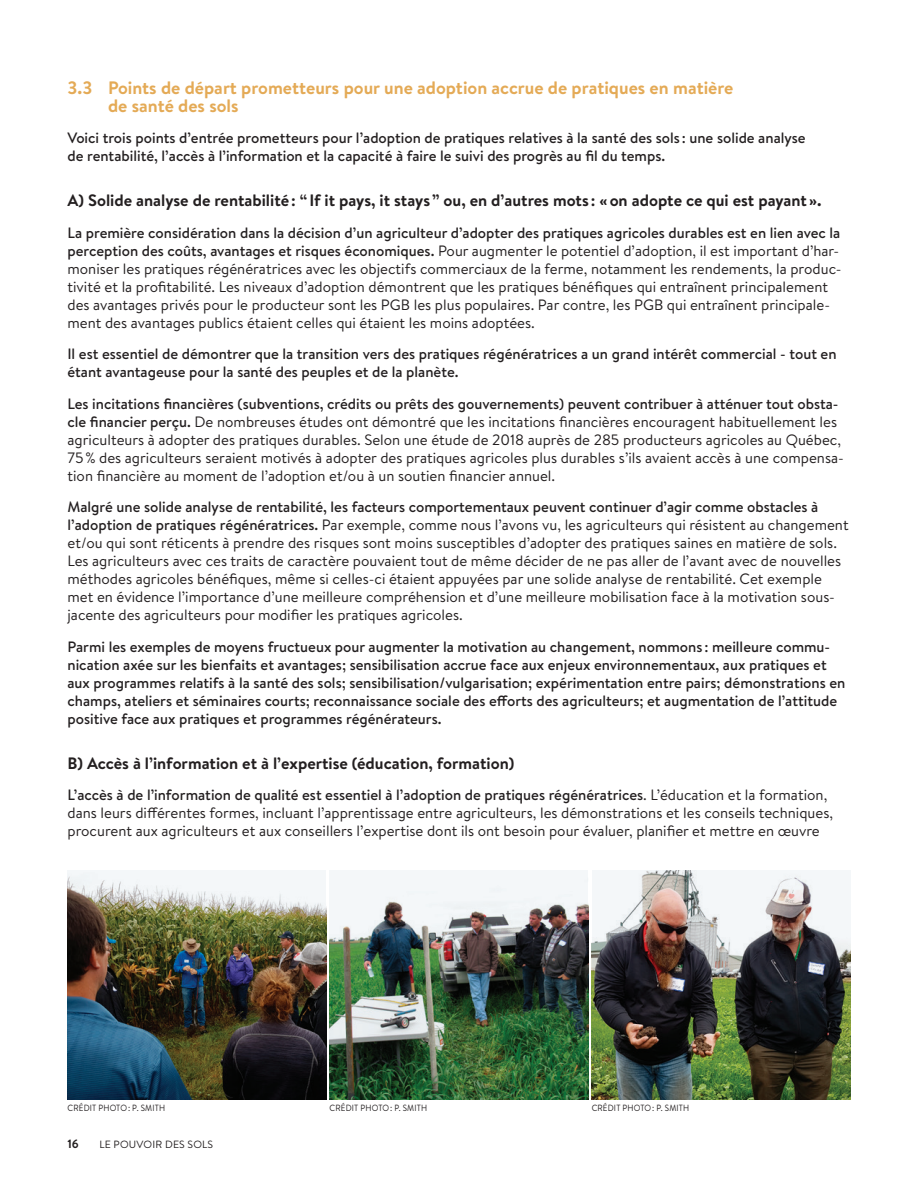
<style>
.page{position:relative;width:918px;height:1188px;background:#fff}
.page>*{position:absolute;margin:0;border:0;box-sizing:border-box;transform-origin:0 0}
.t1{font:700 18px/18px "Brandon Text";color:#e4aa56}
.t2{font:700 16.5px "Brandon Text";color:#231f20}
.t3{font:15px/18px "Brandon Text";color:#231f20}
.t4{font:500 15px/18px "Brandon Text";color:#231f20}
.t5{font:700 12px "Brandon Text";color:#231f20}
.t6{font:10.5px "Brandon Text";letter-spacing:.02em;color:#231f20}
.t7{font:9px "Brandon Text";letter-spacing:.02em;color:#231f20;scale:.9 1}
.s1{font-weight:500}
</style>
<div class="page">
<img style="left:68px;top:870px;width:258px;height:230px">
<img style="left:330px;top:870px;width:258px;height:230px">
<img style="left:592px;top:870px;width:258px;height:230px">
<p class="t1" style="left:108px;top:78px;width:627px;text-indent:-40px">3.3 Points de départ prometteurs pour une adoption accrue de pratiques en matière de santé des sols</p>
<p class="t4" style="left:68px;top:129px;width:740px">Voici trois points d’entrée prometteurs pour l’adoption de pratiques relatives à la santé des sols : une solide analyse de rentabilité, l’accès à l’information et la capacité à faire le suivi des progrès au fil du temps.</p>
<p class="t2" style="left:68px;top:189px;width:756px">A) Solide analyse de rentabilité: “ If it pays, it stays ” ou, en d’autres mots : «on adopte ce qui est payant ».</p>
<p class="t3" style="left:68px;top:223px;width:776px"><span class="s1">La première considération dans la décision d’un agriculteur d’adopter des pratiques agricoles durables est en lien avec la perception des coûts, avantages et risques économiques.</span> Pour augmenter le potentiel d’adoption, il est important d’har&shy;moniser les pratiques régénératrices avec les objectifs commerciaux de la ferme, notamment les rendements, la produc&shy;tivité et la profitabilité. Les niveaux d’adoption démontrent que les pratiques bénéfiques qui entraînent principalement des avantages privés pour le producteur sont les PGB les plus populaires. Par contre, les PGB qui entraînent principale&shy;ment des avantages publics étaient celles qui étaient les moins adoptées.</p>
<p class="t4" style="left:68px;top:345px;width:771px">Il est essentiel de démontrer que la transition vers des pratiques régénératrices a un grand intérêt commercial - tout en étant avantageuse pour la santé des peuples et de la planète.</p>
<p class="t3" style="left:68px;top:394px;width:778px"><span class="s1">Les incitations financières (subventions, crédits ou prêts des gouvernements) peuvent contribuer à atténuer tout obsta&shy;cle financier perçu.</span> De nombreuses études ont démontré que les incitations financières encouragent habituellement les agriculteurs à adopter des pratiques durables. Selon une étude de 2018 auprès de 285 producteurs agricoles au Québec, 75% des agriculteurs seraient motivés à adopter des pratiques agricoles plus durables s’ils avaient accès à une compensa&shy;tion financière au moment de l’adoption et/ou à un soutien financier annuel.</p>
<p class="t3" style="left:68px;top:497px;width:783px"><span class="s1">Malgré une solide analyse de rentabilité, les facteurs comportementaux peuvent continuer d’agir comme obstacles à l’adoption de pratiques régénératrices.</span> Par exemple, comme nous l’avons vu, les agriculteurs qui résistent au changement et/ou qui sont réticents à prendre des risques sont moins susceptibles d’adopter des pratiques saines en matière de sols.<br>Les agriculteurs avec ces traits de caractère pouvaient tout de même décider de ne pas aller de l’avant avec de nouvelles méthodes agricoles bénéfiques, même si celles-ci étaient appuyées par une solide analyse de rentabilité. Cet exemple met en évidence l’importance d’une meilleure compréhension et d’une meilleure mobilisation face à la motivation sous&shy;jacente des agriculteurs pour modifier les pratiques agricoles.</p>
<p class="t4" style="left:68px;top:637px;width:779px">Parmi les exemples de moyens fructueux pour augmenter la motivation au changement, nommons : meilleure commu&shy;nication axée sur les bienfaits et avantages; sensibilisation accrue face aux enjeux environnementaux, aux pratiques et aux programmes relatifs à la santé des sols; sensibilisation/vulgarisation; expérimentation entre pairs; démonstrations en champs, ateliers et séminaires courts; reconnaissance sociale des efforts des agriculteurs; et augmentation de l’attitude positive face aux pratiques et programmes régénérateurs.</p>
<p class="t2" style="left:68px;top:751px;width:449px">B) Accès à l’information et à l’expertise (éducation, formation)</p>
<p class="t3" style="left:68px;top:785px;width:767px"><span class="s1">L’accès à de l’information de qualité est essentiel à l’adoption de pratiques régénératrices</span>. L’éducation et la formation, dans leurs différentes formes, incluant l’apprentissage entre agriculteurs, les démonstrations et les conseils techniques, procurent aux agriculteurs et aux conseillers l’expertise dont ils ont besoin pour évaluer, planifier et mettre en œuvre</p>
<p class="t7" style="left:68px;top:1102px;width:110px">CRÉDIT PHOTO : P. SMITH</p>
<p class="t7" style="left:330px;top:1102px;width:110px">CRÉDIT PHOTO : P. SMITH</p>
<p class="t7" style="left:592px;top:1102px;width:110px">CRÉDIT PHOTO : P. SMITH</p>
<p class="t5" style="left:68px;top:1135px;width:13px">16</p>
<p class="t6" style="left:99px;top:1137px;width:115px">LE POUVOIR DES SOLS</p>
</div>
